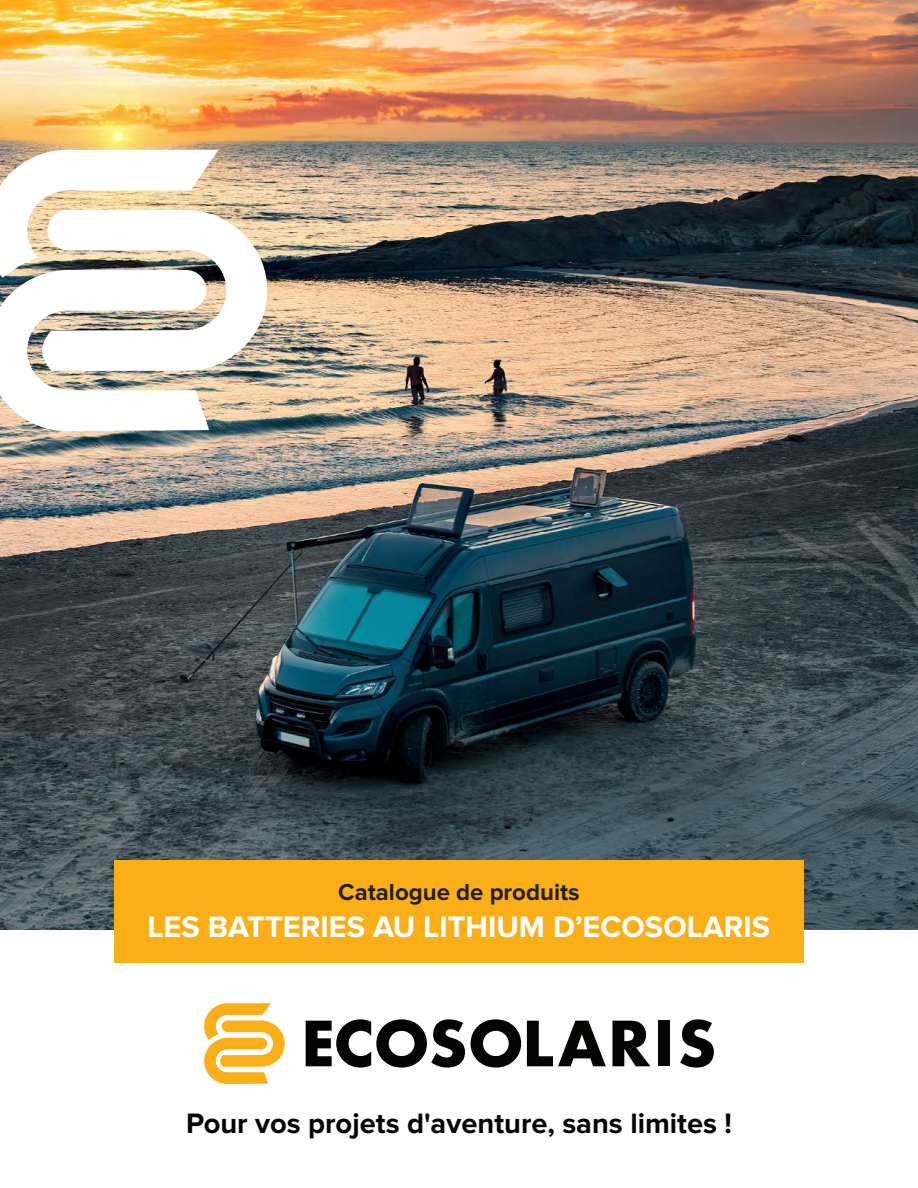
<style>
.page{position:relative;width:918px;height:1188px;background:#fff}
.page>*{position:absolute;margin:0;border:0;box-sizing:border-box;transform-origin:0 0}
.t1{font:700 30.75px "Proxima Nova";color:#fff}
.t2{font:700 29.1px "Proxima Nova";color:#040503}
.t3{font:700 24px "Proxima Nova";color:#231f20}
</style>
<div class="page">
<img style="left:0;top:0;width:918px;height:930px">
<svg style="left:204px;top:1003px;width:81px;height:81px"></svg>
<svg style="left:306px;top:1019px;width:159px;height:49px"></svg>
<svg style="left:471px;top:1019px;width:50px;height:49px"></svg>
<svg style="left:527px;top:1021px;width:79px;height:45px"></svg>
<svg style="left:612px;top:1021px;width:38px;height:45px"></svg>
<div style="left:658px;top:1021px;width:12px;height:45px;background:#040503"></div>
<svg style="left:680px;top:1019px;width:34px;height:49px"></svg>
<div style="left:114px;top:860px;width:690px;height:103px;background:#faaf18"></div>
<img style="left:0;top:150px;width:269px;height:281px">
<p class="t3" style="left:338px;top:878px;width:243px">Catalogue de produits</p>
<p class="t1" style="left:148px;top:909px;width:624px">LES BATTERIES AU LITHIUM D’ECOSOLARIS</p>
<p class="t2" style="left:186px;top:1107px;width:547px">Pour vos projets d'aventure, sans limites !</p>
</div>
